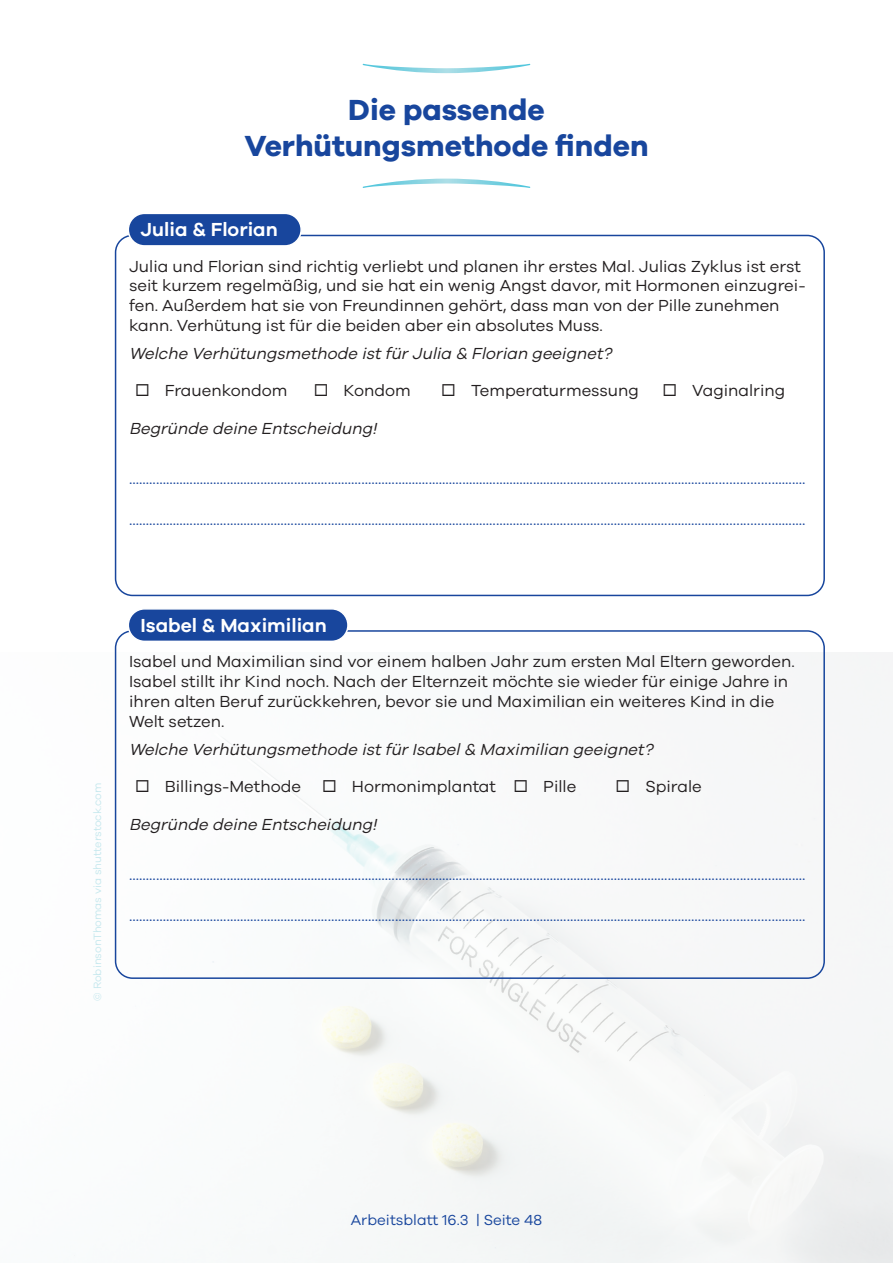
<style>
.page{position:relative;width:893px;height:1263px;background:#fff}
.page>*{position:absolute;margin:0;border:0;box-sizing:border-box;transform-origin:0 0}
.LI__Musterseite_Tite{font:700 30px "Galano Grotesque";color:#18469d}
.ABs__Ü_weiß{font:600 19.5px "Galano Grotesque";color:#fff}
.ABs__Freie_Zeilen{font:16.5px "Galano Grotesque";color:#18469d}
.ABs__Copy{font:16.5px/19.8px "Galano Grotesque";color:#231f20}
.ABs__Copy_Arbeitsanw{font:italic 16.5px "Galano Grotesque";color:#231f20}
.Seitenzahl{font:15px "Galano Grotesque";color:#18469d}
.Copyright_Bilder{font:10.95px "Galano Grotesque";color:#c6e8ee}
</style>
<div class="page">
<img style="left:363px;top:64px;width:167px;height:9px">
<img style="left:363px;top:179px;width:167px;height:9px">
<img style="left:114px;top:652px;width:779px;height:611px">
<div style="left:115px;top:235px;width:710px;height:361px;border:2px solid #18469d;border-radius:17px"></div>
<div style="left:128px;top:213px;width:173px;height:33px;background:#18469d;border-radius:16px"></div>
<div style="left:128px;top:213px;width:174px;height:34px;border:2px solid #fff;border-radius:16px"></div>
<div style="left:115px;top:630px;width:710px;height:349px;border:2px solid #18469d;border-radius:17px"></div>
<div style="left:128px;top:609px;width:220px;height:32px;background:#18469d;border-radius:16px"></div>
<div style="left:128px;top:608px;width:221px;height:34px;border:2px solid #fff;border-radius:16px"></div>
<svg style="left:136px;top:780px;width:12px;height:12px"></svg>
<svg style="left:324px;top:780px;width:11px;height:12px"></svg>
<svg style="left:515px;top:780px;width:12px;height:12px"></svg>
<svg style="left:617px;top:780px;width:12px;height:12px"></svg>
<p class="LI__Musterseite_Tite" style="left:348px;top:91px;width:198px">Die passende</p>
<p class="LI__Musterseite_Tite" style="left:244px;top:127px;width:406px">Verhütungsmethode finden</p>
<p class="ABs__Ü_weiß" style="left:141px;top:218px;width:139px">Julia &amp; Florian</p>
<p class="ABs__Copy" style="left:129px;top:256px;width:678px">Julia und Florian sind richtig verliebt und planen ihr erstes Mal. Julias Zyklus ist erst seit kurzem regelmäßig, und sie hat ein wenig Angst davor, mit Hormonen einzugrei&shy;fen. Außerdem hat sie von Freundinnen gehört, dass man von der Pille zunehmen kann. Verhütung ist für die beiden aber ein absolutes Muss.</p>
<p class="ABs__Copy_Arbeitsanw" style="left:129px;top:344px;width:488px">Welche Verhütungsmethode istfürJulia &amp; Florian geeignet?</p>
<p class="ABs__Copy" style="left:165px;top:380px;width:124px">Frauenkondom</p>
<p class="ABs__Copy" style="left:343px;top:380px;width:69px">Kondom</p>
<p class="ABs__Copy" style="left:471px;top:380px;width:169px">Temperaturmessung</p>
<p class="ABs__Copy" style="left:692px;top:380px;width:95px">Vaginalring</p>
<p class="ABs__Copy_Arbeitsanw" style="left:129px;top:419px;width:253px">Begründe deine Entscheidung!</p>
<p class="ABs__Freie_Zeilen" style="left:129px;top:469px;width:678px">.............................................................................................................................................................................……………….........</p>
<p class="ABs__Freie_Zeilen" style="left:129px;top:510px;width:678px">.............................................................................................................................................................................……………….........</p>
<p class="Copyright_Bilder" style="left:91px;top:1000px;width:219px;rotate:-90deg">© RobinsonThomas via shutterstock.com</p>
<p class="ABs__Ü_weiß" style="left:141px;top:613px;width:188px">Isabel &amp; Maximilian</p>
<p class="ABs__Copy" style="left:129px;top:651px;width:667px">Isabel und Maximilian sind vor einem halben Jahr zum ersten Mal Eltern geworden.<br>Isabel stillt ihr Kind noch. Nach der Elternzeit möchte sie wieder für einige Jahre in ihren alten Beruf zurückkehren, bevor sie und Maximilian ein weiteres Kind in die Welt setzen.</p>
<p class="ABs__Copy_Arbeitsanw" style="left:129px;top:739px;width:529px">Welche Verhütungsmethode istfürIsabel&amp; Maximilian geeignet?</p>
<p class="ABs__Copy" style="left:165px;top:776px;width:138px">Billings-Methode</p>
<p class="ABs__Copy" style="left:352px;top:776px;width:146px">Hormonimplantat</p>
<p class="ABs__Copy" style="left:543px;top:776px;width:35px">Pille</p>
<p class="ABs__Copy" style="left:645px;top:776px;width:58px">Spirale</p>
<p class="ABs__Copy_Arbeitsanw" style="left:129px;top:814px;width:253px">Begründe deine Entscheidung!</p>
<p class="ABs__Freie_Zeilen" style="left:129px;top:864px;width:678px">.............................................................................................................................................................................……………….........</p>
<p class="ABs__Freie_Zeilen" style="left:129px;top:905px;width:678px">.............................................................................................................................................................................……………….........</p>
<p class="Seitenzahl" style="left:351px;top:1211px;width:193px">Arbeitsblatt 16.3 | Seite 48</p>
</div>
